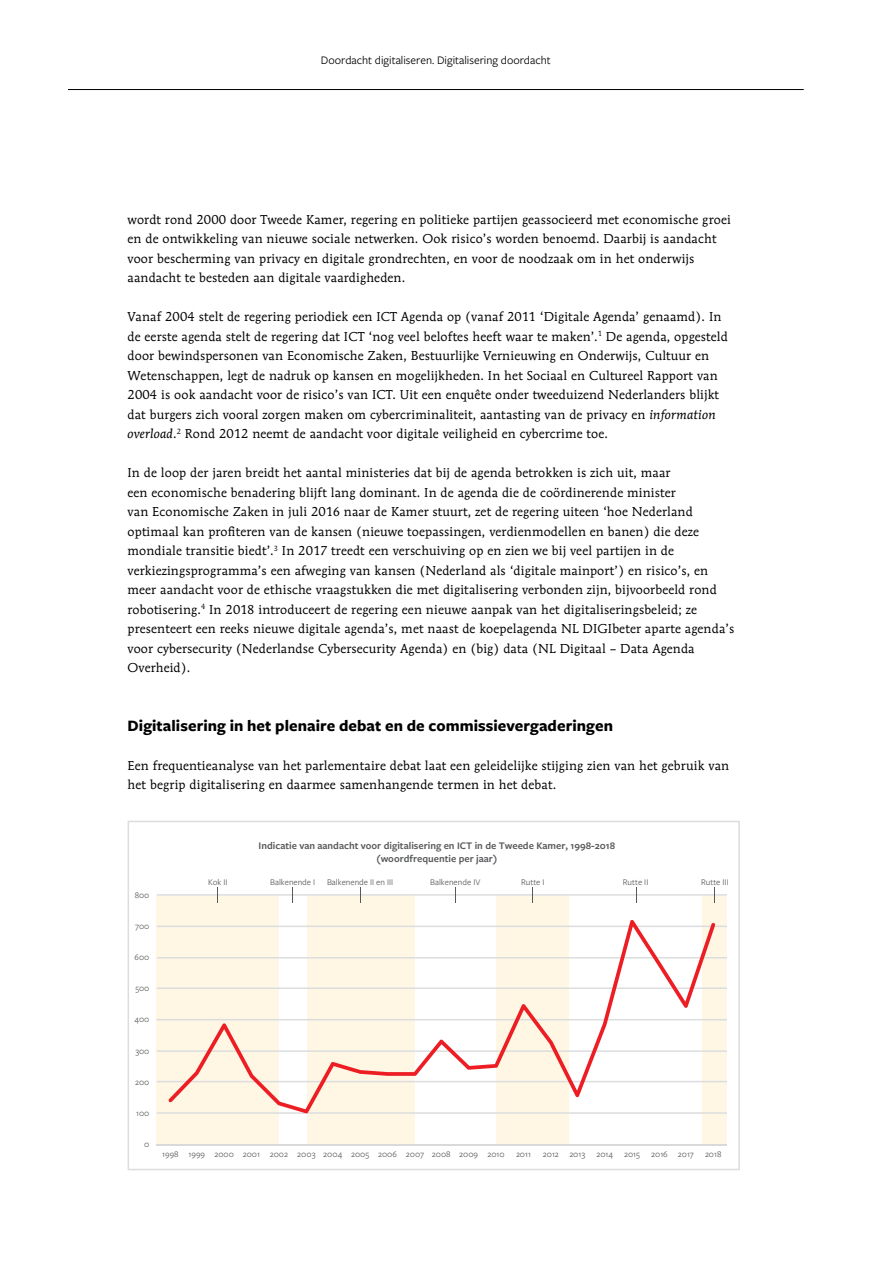
<style>
.page{position:relative;width:893px;height:1263px;background:#fff}
.page>*{position:absolute;margin:0;border:0;box-sizing:border-box;transform-origin:0 0}
.t1{font:700 16.5px "Freight Sans Pro";letter-spacing:.005em;color:#000}
.t2{font:12.75px/19.5px "Mendoza Roman Std";letter-spacing:.01em;color:#000}
.t3{font:12px "Freight Sans Pro";color:#000}
.t4{font:600 10.5px/12.6px "Freight Sans Pro";color:#58595b;text-align:center}
.t5{font:9px "Freight Sans Pro";color:#58595b}
.s1{font-style:italic}
</style>
<div class="page">
<hr style="left:68px;top:89px;width:736px;height:1px;background:#000">
<div style="left:157px;top:895px;width:122px;height:249px;background:#fff6e4"></div>
<div style="left:497px;top:895px;width:72px;height:249px;background:#fff6e4"></div>
<div style="left:703px;top:895px;width:24px;height:249px;background:#fff6e4"></div>
<hr style="left:157px;top:1112px;width:570px;height:2px;background:#dcddde">
<hr style="left:157px;top:1081px;width:570px;height:1px;background:#dcddde">
<hr style="left:157px;top:1050px;width:570px;height:2px;background:#dcddde">
<hr style="left:157px;top:1019px;width:570px;height:1px;background:#dcddde">
<hr style="left:157px;top:987px;width:570px;height:2px;background:#dcddde">
<hr style="left:157px;top:957px;width:570px;height:1px;background:#dcddde">
<hr style="left:157px;top:925px;width:570px;height:2px;background:#dcddde">
<hr style="left:157px;top:894px;width:570px;height:2px;background:#dcddde">
<hr style="left:157px;top:1144px;width:570px;height:1px;background:#dad9d9">
<svg style="left:168px;top:920px;width:547px;height:193px;fill:#fff6e4"></svg>
<svg style="left:292px;top:887px;width:1px;height:16px"></svg>
<svg style="left:306px;top:887px;width:190px;height:257px"></svg>
<svg style="left:532px;top:887px;width:1px;height:16px"></svg>
<svg style="left:636px;top:887px;width:1px;height:16px"></svg>
<div style="left:128px;top:821px;width:612px;height:349px;border:2px solid #dcddde"></div>
<p class="t3" style="left:321px;top:52px;width:231px">Doordacht digitaliseren. Digitalisering doordacht</p>
<p class="t2" style="left:128px;top:209px;width:605px">wordt rond 2000 door Tweede Kamer, regering en politieke partijen geassocieerd met economische groei en de ontwikkeling van nieuwe sociale netwerken. Ook risico’s worden benoemd. Daarbij is aandacht voor bescherming van privacy en digitale grondrechten, en voor de noodzaak om in het onderwijs aandacht te besteden aan digitale vaardigheden.</p>
<p class="t2" style="left:128px;top:307px;width:602px">Vanaf 2004 stelt de regering periodiek een ICT Agenda op (vanaf 2011 ‘Digitale Agenda’ genaamd). In de eerste agenda stelt de regering dat ICT ‘nog veel beloftes heeft waar te maken’.<sup>1</sup> De agenda, opgesteld door bewindspersonen van Economische Zaken, Bestuurlijke Vernieuwing en Onderwijs, Cultuur en Wetenschappen, legt de nadruk op kansen en mogelijkheden. In het Sociaal en Cultureel Rapport van 2004 is ook aandacht voor de risico’s van ICT. Uit een enquête onder tweeduizend Nederlanders blijkt dat burgers zich vooral zorgen maken om cybercriminaliteit, aantasting van de privacy en <span class="s1">information overload</span>.<sup>2</sup> Rond 2012 neemt de aandacht voor digitale veiligheid en cybercrime toe.</p>
<p class="t2" style="left:128px;top:463px;width:608px">In de loop der jaren breidt het aantal ministeries dat bij de agenda betrokken is zich uit, maar<br>een economische benadering blijft lang dominant. In de agenda die de coördinerende minister<br>van Economische Zaken in juli 2016 naar de Kamer stuurt, zet de regering uiteen ‘hoe Nederland optimaal kan profiteren van de kansen (nieuwe toepassingen, verdienmodellen en banen) die deze mondiale transitie biedt’.<sup>3</sup> In 2017 treedt een verschuiving op en zien we bij veel partijen in de verkiezingsprogramma’s een afweging van kansen (Nederland als ‘digitale mainport’) en risico’s, en meer aandacht voor de ethische vraagstukken die met digitalisering verbonden zijn, bijvoorbeeld rond robotisering.<sup>4</sup> In 2018 introduceert de regering een nieuwe aanpak van het digitaliseringsbeleid; ze presenteert een reeks nieuwe digitale agenda’s, met naast de koepelagenda NL DIGIbeter aparte agenda’s voor cybersecurity (Nederlandse Cybersecurity Agenda) en (big) data (NL Digitaal – Data Agenda Overheid).</p>
<p class="t1" style="left:128px;top:714px;width:487px">Digitalisering in het plenaire debat en de commissievergaderingen</p>
<p class="t2" style="left:128px;top:755px;width:603px">Een frequentieanalyse van het parlementaire debat laat een geleidelijke stijging zien van het gebruik van het begrip digitalisering en daarmee samenhangende termen in het debat.</p>
<p class="t4" style="left:259px;top:839px;width:358px">Indicatie van aandacht voor digitalisering en ICT in de Tweede Kamer, 1998-2018 (woordfrequentie per jaar)</p>
<p class="t5" style="left:135px;top:888px;width:16px">800</p>
<p class="t5" style="left:135px;top:920px;width:16px">700</p>
<p class="t5" style="left:135px;top:951px;width:16px">600</p>
<p class="t5" style="left:135px;top:982px;width:16px">500</p>
<p class="t5" style="left:135px;top:1013px;width:16px">400</p>
<p class="t5" style="left:135px;top:1044px;width:16px">300</p>
<p class="t5" style="left:135px;top:1076px;width:16px">200</p>
<p class="t5" style="left:136px;top:1107px;width:15px">100</p>
<p class="t5" style="left:144px;top:1138px;width:7px">0</p>
<p class="t5" style="left:208px;top:876px;width:21px">Kok II</p>
<p class="t5" style="left:270px;top:876px;width:47px">Balkenende I</p>
<p class="t5" style="left:327px;top:876px;width:68px">Balkenende II en III</p>
<p class="t5" style="left:430px;top:876px;width:52px">Balkenende IV</p>
<p class="t5" style="left:521px;top:876px;width:25px">Rutte I</p>
<p class="t5" style="left:623px;top:876px;width:27px">Rutte II</p>
<p class="t5" style="left:701px;top:876px;width:29px">Rutte III</p>
<p class="t5" style="left:162px;top:1148px;width:370px">1998 1999 2000 2001 2002 2003 2004 2005 2006 2007 2008 2009 2010 2011</p>
<p class="t5" style="left:543px;top:1148px;width:180px">2012 2013 2014 2015 2016 2017 2018</p>
</div>
